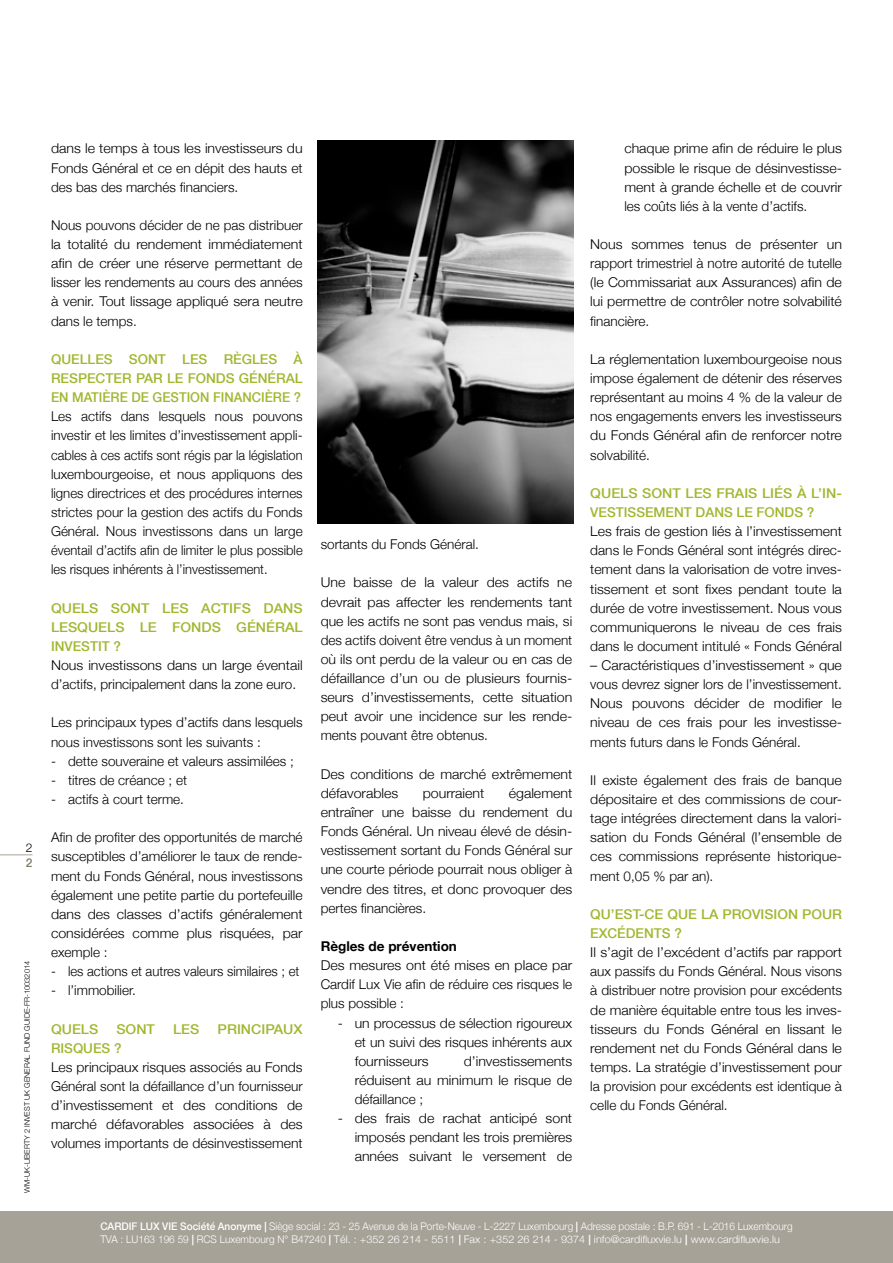
<style>
.page{position:relative;width:893px;height:1263px;background:#fff}
.page>*{position:absolute;margin:0;border:0;box-sizing:border-box;transform-origin:0 0}
.t1{font:300 13.5px/19.2px "Helvetica Neue";color:#000;text-align:justify;scale:1.05 1}
.t2{font:300 13.5px/19.2px "Helvetica Neue";color:#000;text-align:justify}
.t3{font:300 13.5px/19.2px "Helvetica Neue";color:#000;text-align:justify;scale:1.04 1}
.t4{font:500 13.5px/19.2px "Helvetica Neue";color:#a0b72f;text-align:justify;scale:1.05 1}
.t5{font:500 13.5px/19.2px "Helvetica Neue";color:#a0b72f;text-align:justify}
.t6{font:700 13.5px "Helvetica Neue";color:#000}
.t7{font:300 12px "Helvetica Neue";color:#000}
.t8{font:500 12px "Helvetica Neue";color:#817a6e}
.t9{font:300 10.5px/12.6px "Helvetica Neue";color:#fff;scale:.96 1}
.t10{font:500 10.5px "Helvetica Neue";color:#fff;scale:.96 1}
.t11{font:300 7.5px "Helvetica Neue";color:#000}
.s1{font-weight:500}
.s2{font-weight:700}
</style>
<div class="page">
<hr style="left:0;top:854px;width:33px;height:1px;background:#a6a298">
<div style="left:0;top:1212px;width:893px;height:51px;background:#a6a298"></div>
<img style="left:317px;top:141px;width:257px;height:382px">
<p class="t7" style="left:26px;top:838px;width:8px">2</p>
<p class="t8" style="left:26px;top:853px;width:8px">2</p>
<p class="t11" style="left:21px;top:1193px;width:233px;rotate:-90deg">WM-UK-Liberty 2 Invest UK General Fund Guide-fr-10032014</p>
<p class="t1" style="left:51px;top:138px;width:241px">dans le temps à tous les investisseurs du Fonds Général et ce en dépit des hauts et des bas des marchés financiers.</p>
<p class="t2" style="left:51px;top:215px;width:253px">Nous pouvons décider de ne pas distribuer la totalité du rendement immédiatement afin de créer une réserve permettant de lisser les rendements au cours des années à venir. Tout lissage appliqué sera neutre dans le temps.</p>
<p class="t5" style="left:51px;top:349px;width:253px">QUELLES SONT LES RÈGLES À RESPECTER PAR LE FONDS GÉNÉRAL EN MATIÈRE DE GESTION FINANCIÈRE ?</p>
<p class="t2" style="left:51px;top:406px;width:253px">Les actifs dans lesquels nous pouvons investir et les limites d’investissement appli&shy;cables à ces actifs sont régis par la législation luxembourgeoise, et nous appliquons des lignes directrices et des procédures internes strictes pour la gestion des actifs du Fonds Général. Nous investissons dans un large éventail d’actifs afin de limiter le plus possible les risques inhérents à l’investissement.</p>
<p class="t4" style="left:51px;top:598px;width:241px">QUELS SONT LES ACTIFS DANS LESQUELS LE FONDS GÉNÉRAL INVESTIT ?</p>
<p class="t1" style="left:51px;top:655px;width:241px">Nous investissons dans un large éventail d’actifs, principalement dans la zone euro.</p>
<p class="t2" style="left:51px;top:712px;width:253px">Les principaux types d’actifs dans lesquels nous investissons sont les suivants :</p>
<p class="t2" style="left:51px;top:750px;width:244px">- dette souveraine et valeurs assimilées ;</p>
<p class="t2" style="left:51px;top:770px;width:138px">- titres de créance ; et</p>
<p class="t2" style="left:51px;top:789px;width:135px">- actifs à court terme.</p>
<p class="t2" style="left:51px;top:827px;width:253px">Afin de profiter des opportunités de marché susceptibles d’améliorer le taux de rende&shy;ment du Fonds Général, nous investissons également une petite partie du portefeuille dans des classes d’actifs généralement considérées comme plus risquées, par exemple :</p>
<p class="t2" style="left:51px;top:961px;width:250px">- les actions et autres valeurs similaires ; et</p>
<p class="t2" style="left:51px;top:980px;width:86px">- l’immobilier.</p>
<p class="t4" style="left:51px;top:1019px;width:47px">QUELS</p>
<p class="t4" style="left:116px;top:1019px;width:38px">SONT</p>
<p class="t4" style="left:173px;top:1019px;width:27px">LES</p>
<p class="t4" style="left:218px;top:1019px;width:83px">PRINCIPAUX</p>
<p class="t5" style="left:51px;top:1038px;width:72px">RISQUES ?</p>
<p class="t3" style="left:51px;top:1057px;width:243px">Les principaux risques associés au Fonds Général sont la défaillance d’un fournisseur d’investissement et des conditions de marché défavorables associées à des volumes importants de désinvestissement</p>
<p class="t2" style="left:321px;top:534px;width:160px">sortants du Fonds Général.</p>
<p class="t1" style="left:321px;top:572px;width:241px">Une baisse de la valeur des actifs ne devrait pas affecter les rendements tant que les actifs ne sont pas vendus mais, si des actifs doivent être vendus à un moment où ils ont perdu de la valeur ou en cas de défaillance d’un ou de plusieurs fournis&shy;seurs d’investissements, cette situation peut avoir une incidence sur les rende&shy;ments pouvant être obtenus.</p>
<p class="t1" style="left:321px;top:763px;width:241px">Des conditions de marché extrêmement défavorables</p>
<p class="t1" style="left:321px;top:783px;width:241px;text-indent:188px">également entraîner une baisse du rendement du Fonds Général. Un niveau élevé de désin&shy;vestissement sortant du Fonds Général sur une courte période pourrait nous obliger à vendre des titres, et donc provoquer des pertes financières.</p>
<p class="t6" style="left:321px;top:934px;width:138px">Règles de prévention</p>
<p class="t1" style="left:321px;top:955px;width:241px">Des mesures ont été mises en place par Cardif Lux Vie afin de réduire ces risques le plus possible :</p>
<p class="t3" style="left:355px;top:1012px;width:211px;text-indent:-17px">- un processus de sélection rigoureux et un suivi des risques inhérents aux fournisseurs</p>
<p class="t1" style="left:423px;top:783px;width:60px">pourraient</p>
<p class="t1" style="left:355px;top:1050px;width:209px;text-indent:109px">d’investissements réduisent au minimum le risque de défaillance ;</p>
<p class="t1" style="left:355px;top:1108px;width:209px;text-indent:-17px">- des frais de rachat anticipé sont imposés pendant les trois premières années suivant le versement de</p>
<p class="t1" style="left:624px;top:138px;width:209px">chaque prime afin de réduire le plus possible le risque de désinvestisse&shy;ment à grande échelle et de couvrir les coûts liés à la vente d’actifs.</p>
<p class="t1" style="left:590px;top:234px;width:241px">Nous sommes tenus de présenter un rapport trimestriel à notre autorité de tutelle (le Commissariat aux Assurances) afin de lui permettre de contrôler notre solvabilité financière.</p>
<p class="t1" style="left:590px;top:349px;width:241px">La réglementation luxembourgeoise nous impose également de détenir des réserves représentant au moins 4 % de la valeur de nos engagements envers les investisseurs du Fonds Général afin de renforcer notre solvabilité.</p>
<p class="t4" style="left:590px;top:483px;width:241px">QUELS SONT LES FRAIS LIÉS À L’IN-<br>VESTISSEMENT DANS LE FONDS ?</p>
<p class="t3" style="left:590px;top:521px;width:243px">Les frais de gestion liés à l’investissement dans le Fonds Général sont intégrés direc&shy;tement dans la valorisation de votre inves&shy;tissement et sont fixes pendant toute la durée de votre investissement. Nous vous communiquerons le niveau de ces frais dans le document intitulé « Fonds Général</p>
<p class="t3" style="left:590px;top:655px;width:243px">– Caractéristiques d’investissement » que vous devrez signer lors de l’investissement.<br>Nous pouvons décider de modifier le niveau de ces frais pour les investisse&shy;ments futurs dans le Fonds Général.</p>
<p class="t1" style="left:590px;top:770px;width:241px">Il existe également des frais de banque dépositaire et des commissions de cour&shy;tage intégrées directement dans la valori&shy;sation du Fonds Général (l’ensemble de ces commissions représente historique&shy;ment 0,05 % par an).</p>
<p class="t5" style="left:590px;top:904px;width:253px">QU’EST-CE QUE LA PROVISION POUR<br>EXCÉDENTS ?</p>
<p class="t1" style="left:590px;top:942px;width:241px">Il s’agit de l’excédent d’actifs par rapport aux passifs du Fonds Général. Nous visons à distribuer notre provision pour excédents de manière équitable entre tous les inves&shy;tisseurs du Fonds Général en lissant le rendement net du Fonds Général dans le temps. La stratégie d’investissement pour la provision pour excédents est identique à celle du Fonds Général.</p>
<p class="t9" style="left:100px;top:1220px;width:723px;text-indent:62px"><span class="s1">vie Société Anonyme</span> <span class="s2">|</span> Siège social : 23 - 25 Avenue de la Porte-Neuve - L-2227 luxembourg <span class="s2">|</span> Adresse postale : B.P. 691 - L-2016 Luxembourg<br>TVA : LU163 196 59 <span class="s2">|</span> rcS luxembourg N° B47240 <span class="s2">|</span> tél. : +352 26 214 - 5511 <span class="s2">|</span> Fax : +352 26 214 - 9374 <span class="s2">|</span> info@cardifluxvie.lu <span class="s2">|</span> www.cardifluxvie.lu</p>
<p class="t10" style="left:100px;top:1218px;width:15px">Cardif</p>
<p class="t10" style="left:140px;top:1218px;width:8px">lux</p>
</div>
